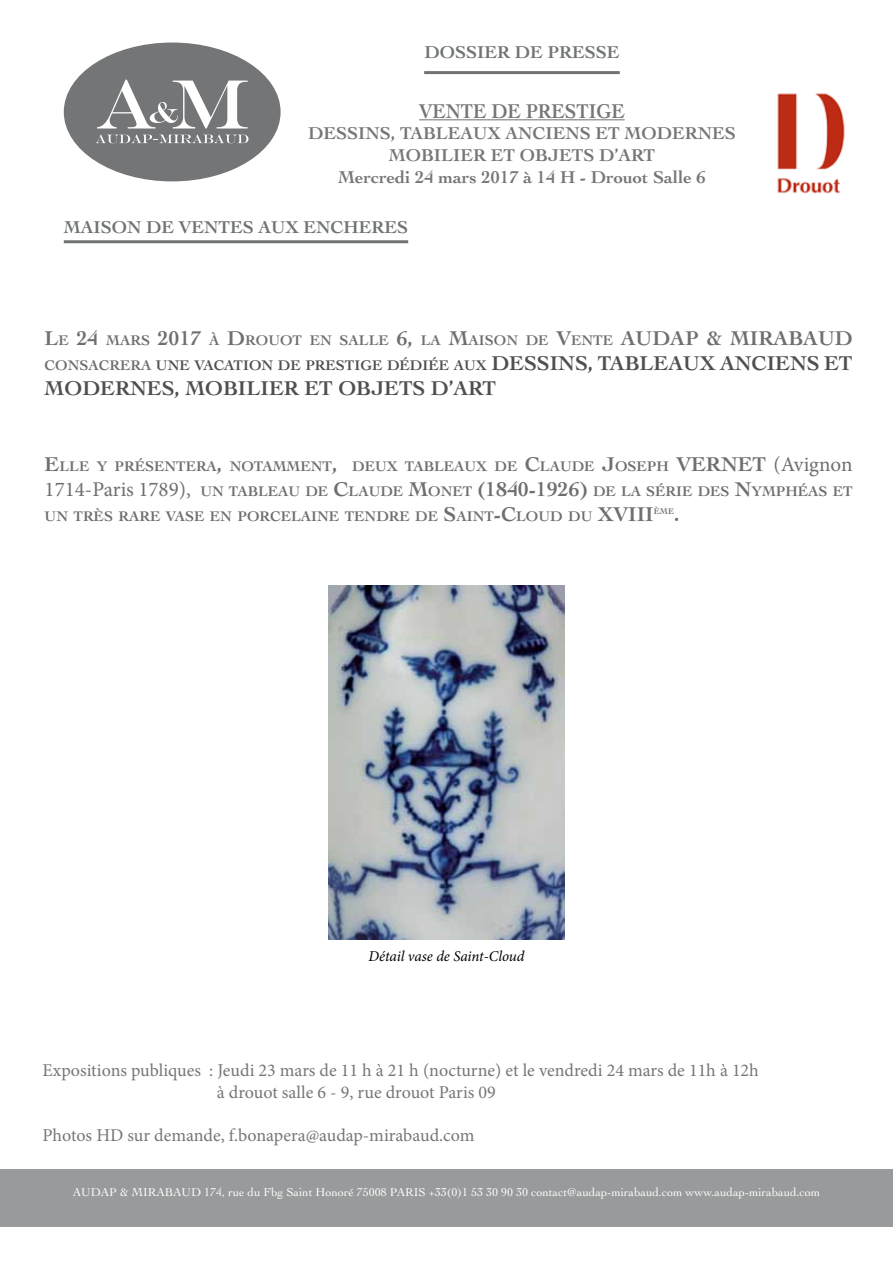
<style>
.page{position:relative;width:893px;height:1263px;background:#fff}
.page>*{position:absolute;margin:0;border:0;box-sizing:border-box;transform-origin:0 0}
.t1{font:700 21px "Cochin LT Std";color:#4d4f51}
.t2{font:700 21px "Cochin LT Std";color:#757678;scale:.9 1}
.t3{font:21px "Minion Pro";color:#6d6f71}
.t4{font:700 21px "Cochin LT Std";color:#6d6f71}
.t5{font:18px/21.6px "Minion Pro";color:#757678}
.t6{font:700 18px/21.6px "Cochin LT Std";color:#757678;text-align:center}
.t7{font:700 18px "Cochin LT Std";color:#707374}
.t8{font:italic 15px "Minion Pro";letter-spacing:-.005em;color:#000}
.t9{font:700 14.7px/25.2px "Cochin LT Std";color:#6d6f71}
.t10{font:700 14.7px "Cochin LT Std";color:#4d4f51}
.t11{font:12px "Cochin LT Std";color:#fff}
.t12{font:700 8.55px "Cochin LT Std";color:#6d6f71}
.s1{font-size:21px}
.s2{color:#6d6f71}
.s3{font-family:"Minion Pro";font-weight:400;font-size:21px}
</style>
<div class="page">
<div style="left:0;top:1169px;width:893px;height:58px;background:#999a9b"></div>
<div style="left:64px;top:43px;width:217px;height:138px;background:#737577;border-radius:50%"></div>
<svg style="left:97px;top:80px;width:151px;height:48px"></svg>
<svg style="left:96px;top:134px;width:152px;height:9px"></svg>
<hr style="left:64px;top:240px;width:344px;height:3px;background:#707374">
<hr style="left:419px;top:119px;width:206px;height:1px;background:#757678">
<hr style="left:424px;top:71px;width:196px;height:3px;background:#707374">
<img style="left:777px;top:93px;width:68px;height:101px">
<img style="left:328px;top:586px;width:236px;height:354px">
<p class="t7" style="left:424px;top:42px;width:197px">DOSSIER DE PRESSE</p>
<h1 class="t2" style="left:419px;top:99px;width:230px">VENTE DE PRESTIGE</h1>
<p class="t6" style="left:308px;top:123px;width:429px">DESSINS, TABLEAUX ANCIENS ET MODERNES<br>MOBILIER ET OBJETS D’ART<br>Mercredi 24 mars 2017 à 14 H - Drouot Salle 6</p>
<p class="t7" style="left:64px;top:216px;width:346px">MAISON DE VENTES AUX ENCHERES</p>
<p class="t9" style="left:45px;top:327px;width:702px"><span class="s1">L</span>E <span class="s1">24</span> MARS <span class="s1">2017</span> À <span class="s1">D</span>ROUOT EN SALLE <span class="s1">6,</span> LA <span class="s1">M</span>AISON DE <span class="s1">V</span>ENTE <span class="s1">AUDAP &amp; MIRA</span></p>
<h1 class="t4" style="left:788px;top:325px;width:66px">BAUD</h1>
<p class="t10" style="left:45px;top:356px;width:809px"><span class="s2">CONSACRERA</span> UNE VACATION DE PRESTIGE DÉDIÉE AUX <span class="s1">DESSINS, TABLEAUX ANCIENS ET</span></p>
<h1 class="t1" style="left:45px;top:376px;width:453px">MODERNES, MOBILIER ET OBJETS D’ART</h1>
<p class="t9" style="left:45px;top:453px;width:663px"><span class="s1">E</span>LLE Y PRÉSENTERA<span class="s1">,</span> NOTAMMENT<span class="s1">,</span> DEUX TABLEAUX DE <span class="s1">C</span>LAUDE <span class="s1">J</span>OSEPH <span class="s1">VERNET</span></p>
<h1 class="t3" style="left:773px;top:450px;width:81px">(Avignon</h1>
<p class="t9" style="left:45px;top:478px;width:809px"><span class="s3">1714-Paris 1789),</span> UN TABLEAU DE <span class="s1">C</span>LAUDE <span class="s1">M</span>ONET <span class="s1">(1840-1926)</span> DE LA SÉRIE DES <span class="s1">N</span>YMPHÉAS ET<br>UN TRÈS RARE VASE EN PORCELAINE TENDRE DE <span class="s1">S</span>AINT<span class="s1">-C</span>LOUD DU <span class="s1">XVIII</span></p>
<p class="t12" style="left:654px;top:506px;width:22px">ÈME</p>
<h1 class="t4" style="left:674px;top:502px;width:7px">.</h1>
<p class="t8" style="left:368px;top:946px;width:157px">Détail vase de Saint-Cloud</p>
<p class="t5" style="left:217px;top:1060px;width:543px;text-indent:-174px">Expositions publiques : Jeudi 23 mars de 11 h à 21 h (nocturne) et le vendredi 24 mars de 11h à 12h à drouot salle 6 - 9, rue drouot Paris 09</p>
<p class="t5" style="left:43px;top:1124px;width:433px">Photos HD sur demande, f.bonapera@audap-mirabaud.com</p>
<p class="t11" style="left:73px;top:1185px;width:749px">AUDAP &amp; MIRABAUD 174, rue du Fbg Saint Honoré 75008 PARIS +33(0)1 53 30 90 30 contact@audap-mirabaud.com www.audap-mirabaud.com</p>
</div>
